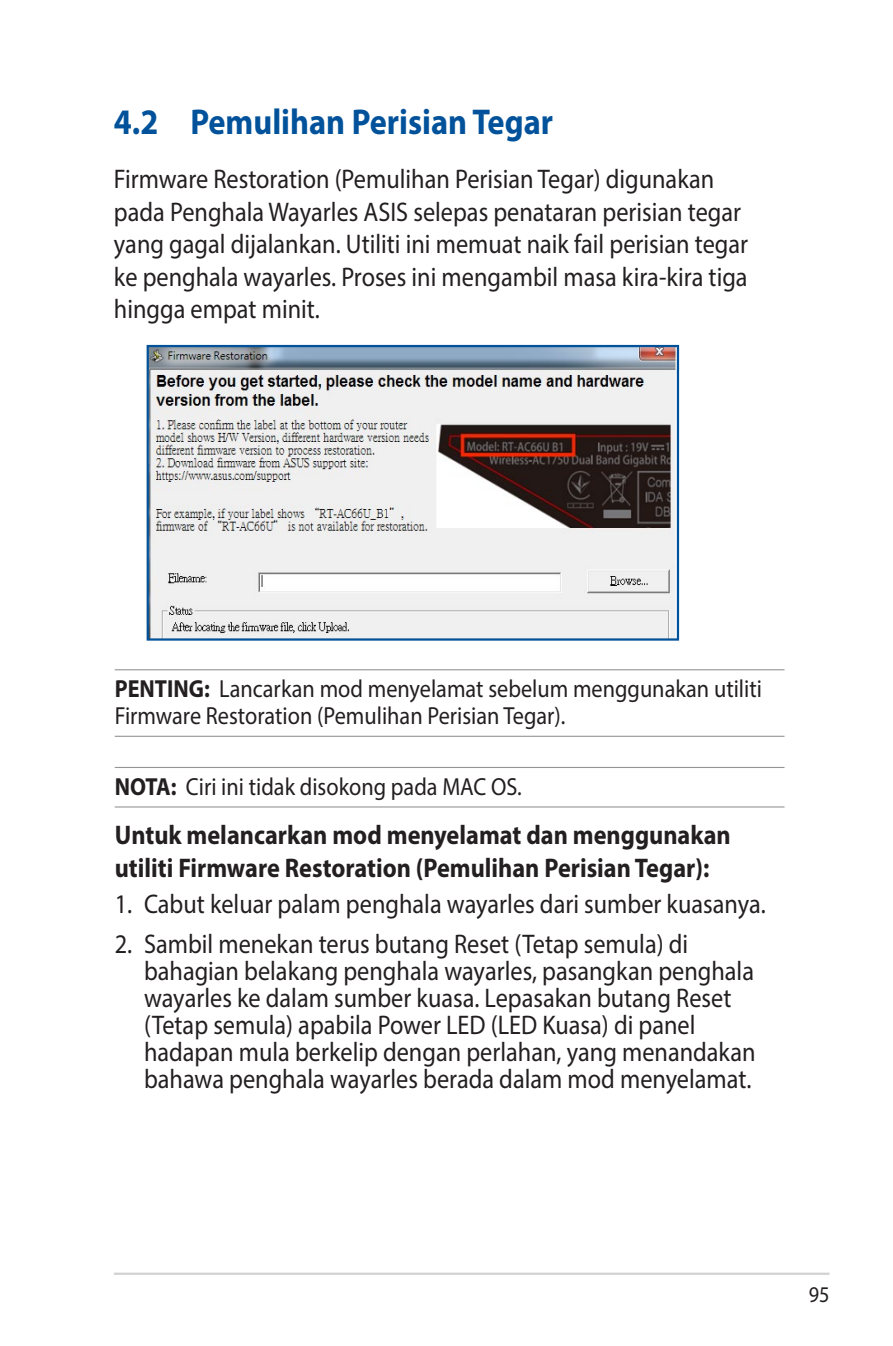
<style>
.page{position:relative;width:893px;height:1346px;background:#fff}
.page>*{position:absolute;margin:0;border:0;box-sizing:border-box;transform-origin:0 0}
.t1{font:700 36px "Myriad Pro";color:#01529a;scale:.9 1}
.t2{font:27px/27px "Myriad Pro";color:#231f20;scale:.9 1}
.t3{font:700 27px/32.4px "Myriad Pro";color:#231f20;scale:.9 1}
.t4{font:24.75px/27px "Myriad Pro";color:#231f20;scale:.9 1}
.t5{font:22.5px "Myriad Pro";color:#231f20;scale:.9 1}
.s1{font-weight:700}
</style>
<div class="page">
<hr style="left:114px;top:1272px;width:715px;height:3px;background:#d1d2d4">
<hr style="left:115px;top:669px;width:669px;height:1px;background:#939598">
<hr style="left:115px;top:736px;width:669px;height:1px;background:#939598">
<hr style="left:115px;top:767px;width:669px;height:1px;background:#939598">
<hr style="left:115px;top:806px;width:669px;height:1px;background:#939598">
<img style="left:150px;top:348px;width:526px;height:290px">
<div style="left:147px;top:345px;width:532px;height:296px;border:2px solid #01529a"></div>
<h1 class="t1" style="left:114px;top:98px;width:489px">4.2 Pemulihan Perisian Tegar</h1>
<p class="t2" style="left:114px;top:163px;width:706px;line-height:32.4px">Firmware Restoration (Pemulihan Perisian Tegar) digunakan pada Penghala Wayarles ASIS selepas penataran perisian tegar yang gagal dijalankan. Utiliti ini memuat naik fail perisian tegar ke penghala wayarles. Proses ini mengambil masa kira-kira tiga hingga empat minit.</p>
<p class="t4" style="left:115px;top:675px;width:721px"><span class="s1">PENTING:</span> Lancarkan mod menyelamat sebelum menggunakan utiliti<br>Firmware Restoration (Pemulihan Perisian Tegar).</p>
<p class="t4" style="left:115px;top:772px;width:454px"><span class="s1">NOTA:</span> Ciri ini tidak disokong pada MAC OS.</p>
<p class="t3" style="left:115px;top:818px;width:686px">Untuk melancarkan mod menyelamat dan menggunakan utiliti Firmware Restoration (Pemulihan Perisian Tegar):</p>
<p class="t2" style="left:115px;top:890px;width:725px">1. Cabut keluar palam penghala wayarles dari sumber kuasanya.</p>
<p class="t2" style="left:144px;top:930px;width:681px;text-indent:-29px">2. Sambil menekan terus butang Reset (Tetap semula) di bahagian belakang penghala wayarles, pasangkan penghala wayarles ke dalam sumber kuasa. Lepasakan butang Reset (Tetap semula) apabila Power LED (LED Kuasa) di panel hadapan mula berkelip dengan perlahan, yang menandakan bahawa penghala wayarles berada dalam mod menyelamat.</p>
<p class="t5" style="left:809px;top:1281px;width:25px">95</p>
</div>
